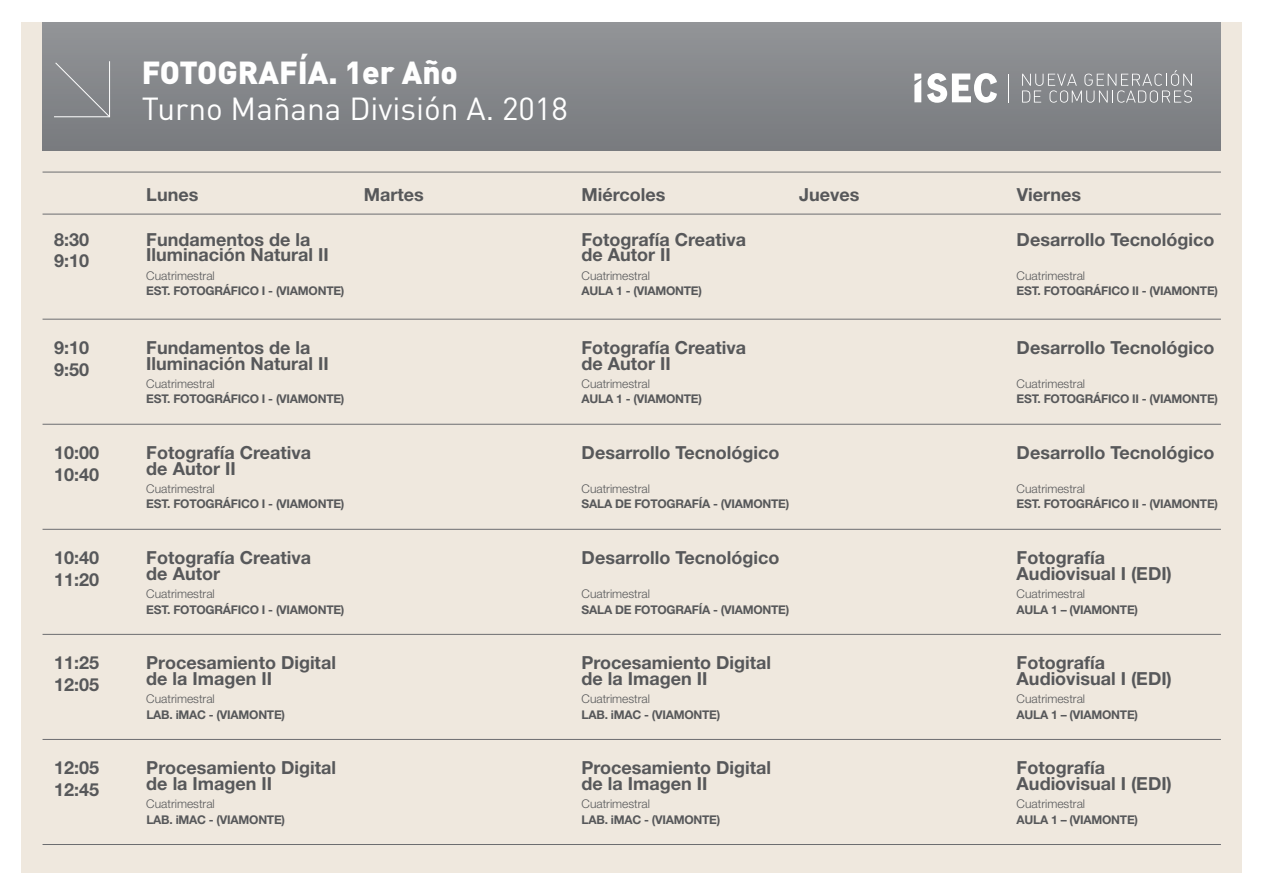
<style>
.page{position:relative;width:1265px;height:895px;background:#fff}
.page>*{position:absolute;margin:0;border:0;box-sizing:border-box;transform-origin:0 0}
.t1{font:31.5px "DIN Pro";color:#fff}
.t2{font:900 31.5px "DIN Pro";color:#fff}
.t3{font:700 18px/15.6px "Helvetica Neue LT Std";color:#57585a}
.t4{font:700 12px "Helvetica Neue LT Std";letter-spacing:-.02em;color:#57585a}
.t5{font:300 12px "Helvetica Neue LT Std";color:#57585a}
</style>
<div class="page">
<div style="left:21px;top:22px;width:1221px;height:850px;background:#efe8de"></div>
<div style="left:43px;top:22px;width:1177px;height:129px;background:#85878a"></div>
<svg style="left:1022px;top:70px;width:169px;height:33px"></svg>
<svg style="left:927px;top:73px;width:70px;height:30px"></svg>
<svg style="left:914px;top:74px;width:7px;height:28px"></svg>
<hr style="left:43px;top:172px;width:1177px;height:1px;background:#6c6d70">
<hr style="left:43px;top:214px;width:1177px;height:1px;background:#6c6d70">
<hr style="left:43px;top:319px;width:1177px;height:1px;background:#6c6d70">
<hr style="left:43px;top:424px;width:1177px;height:1px;background:#6c6d70">
<hr style="left:43px;top:529px;width:1177px;height:1px;background:#6c6d70">
<hr style="left:43px;top:634px;width:1177px;height:1px;background:#6c6d70">
<hr style="left:43px;top:739px;width:1177px;height:1px;background:#6c6d70">
<hr style="left:43px;top:844px;width:1177px;height:1px;background:#6c6d70">
<svg style="left:54px;top:61px;width:57px;height:57px"></svg>
<h1 class="t2" style="left:142px;top:51px;width:317px">FOTOGRAFÍA. 1er Año</h1>
<h1 class="t1" style="left:142px;top:87px;width:427px">Turno Mañana División A. 2018</h1>
<p class="t3" style="left:146px;top:186px;width:54px">Lunes</p>
<p class="t3" style="left:364px;top:186px;width:61px">Martes</p>
<p class="t3" style="left:581px;top:186px;width:85px">Miércoles</p>
<p class="t3" style="left:799px;top:186px;width:62px">Jueves</p>
<p class="t3" style="left:1016px;top:186px;width:66px">Viernes</p>
<p class="t3" style="left:54px;top:228px;width:37px;line-height:21.6px">8:30<br>9:10</p>
<p class="t3" style="left:146px;top:231px;width:184px">Fundamentos de la<br>Iluminación Natural II</p>
<p class="t5" style="left:146px;top:268px;width:70px">Cuatrimestral</p>
<p class="t4" style="left:146px;top:283px;width:200px">EST. FOTOGRÁFICO I - (VIAMONTE)</p>
<p class="t3" style="left:581px;top:231px;width:166px">Fotografía Creativa de Autor II</p>
<p class="t5" style="left:581px;top:268px;width:70px">Cuatrimestral</p>
<p class="t4" style="left:581px;top:283px;width:122px">AULA 1 - (VIAMONTE)</p>
<p class="t3" style="left:1016px;top:231px;width:199px">Desarrollo Tecnológico</p>
<p class="t5" style="left:1016px;top:268px;width:70px">Cuatrimestral</p>
<p class="t4" style="left:1016px;top:283px;width:203px">EST. FOTOGRÁFICO II - (VIAMONTE)</p>
<p class="t3" style="left:54px;top:336px;width:37px;line-height:21.6px">9:10<br>9:50</p>
<p class="t3" style="left:146px;top:339px;width:184px">Fundamentos de la<br>Iluminación Natural II</p>
<p class="t5" style="left:146px;top:376px;width:70px">Cuatrimestral</p>
<p class="t4" style="left:146px;top:391px;width:200px">EST. FOTOGRÁFICO I - (VIAMONTE)</p>
<p class="t3" style="left:581px;top:339px;width:166px">Fotografía Creativa de Autor II</p>
<p class="t5" style="left:581px;top:376px;width:70px">Cuatrimestral</p>
<p class="t4" style="left:581px;top:391px;width:122px">AULA 1 - (VIAMONTE)</p>
<p class="t3" style="left:1016px;top:339px;width:199px">Desarrollo Tecnológico</p>
<p class="t5" style="left:1016px;top:376px;width:70px">Cuatrimestral</p>
<p class="t4" style="left:1016px;top:391px;width:203px">EST. FOTOGRÁFICO II - (VIAMONTE)</p>
<p class="t3" style="left:54px;top:441px;width:47px;line-height:21.6px">10:00<br>10:40</p>
<p class="t3" style="left:146px;top:444px;width:166px">Fotografía Creativa de Autor II</p>
<p class="t5" style="left:146px;top:481px;width:70px">Cuatrimestral</p>
<p class="t4" style="left:146px;top:496px;width:200px">EST. FOTOGRÁFICO I - (VIAMONTE)</p>
<p class="t3" style="left:581px;top:444px;width:199px">Desarrollo Tecnológico</p>
<p class="t5" style="left:581px;top:481px;width:70px">Cuatrimestral</p>
<p class="t4" style="left:581px;top:496px;width:209px">SALA DE FOTOGRAFÍA - (VIAMONTE)</p>
<p class="t3" style="left:1016px;top:444px;width:199px">Desarrollo Tecnológico</p>
<p class="t5" style="left:1016px;top:481px;width:70px">Cuatrimestral</p>
<p class="t4" style="left:1016px;top:496px;width:203px">EST. FOTOGRÁFICO II - (VIAMONTE)</p>
<p class="t3" style="left:54px;top:546px;width:47px;line-height:21.6px">10:40<br>11:20</p>
<p class="t3" style="left:146px;top:549px;width:166px">Fotografía Creativa de Autor</p>
<p class="t5" style="left:146px;top:586px;width:70px">Cuatrimestral</p>
<p class="t4" style="left:146px;top:601px;width:200px">EST. FOTOGRÁFICO I - (VIAMONTE)</p>
<p class="t3" style="left:581px;top:549px;width:199px">Desarrollo Tecnológico</p>
<p class="t5" style="left:581px;top:586px;width:70px">Cuatrimestral</p>
<p class="t4" style="left:581px;top:601px;width:209px">SALA DE FOTOGRAFÍA - (VIAMONTE)</p>
<p class="t3" style="left:1016px;top:549px;width:157px">Fotografía<br>Audiovisual I (EDI)</p>
<p class="t5" style="left:1016px;top:586px;width:70px">Cuatrimestral</p>
<p class="t4" style="left:1016px;top:601px;width:123px">AULA 1 – (VIAMONTE)</p>
<p class="t3" style="left:54px;top:651px;width:47px;line-height:21.6px">11:25<br>12:05</p>
<p class="t3" style="left:146px;top:654px;width:191px">Procesamiento Digital de la Imagen II</p>
<p class="t5" style="left:146px;top:691px;width:70px">Cuatrimestral</p>
<p class="t4" style="left:146px;top:706px;width:140px">LAB. iMAC - (VIAMONTE)</p>
<p class="t3" style="left:581px;top:654px;width:191px">Procesamiento Digital de la Imagen II</p>
<p class="t5" style="left:581px;top:691px;width:70px">Cuatrimestral</p>
<p class="t4" style="left:581px;top:706px;width:140px">LAB. iMAC - (VIAMONTE)</p>
<p class="t3" style="left:1016px;top:654px;width:157px">Fotografía<br>Audiovisual I (EDI)</p>
<p class="t5" style="left:1016px;top:691px;width:70px">Cuatrimestral</p>
<p class="t4" style="left:1016px;top:706px;width:123px">AULA 1 – (VIAMONTE)</p>
<p class="t3" style="left:54px;top:756px;width:47px;line-height:21.6px">12:05<br>12:45</p>
<p class="t3" style="left:146px;top:759px;width:191px">Procesamiento Digital de la Imagen II</p>
<p class="t5" style="left:146px;top:796px;width:70px">Cuatrimestral</p>
<p class="t4" style="left:146px;top:811px;width:140px">LAB. iMAC - (VIAMONTE)</p>
<p class="t3" style="left:581px;top:759px;width:191px">Procesamiento Digital de la Imagen II</p>
<p class="t5" style="left:581px;top:796px;width:70px">Cuatrimestral</p>
<p class="t4" style="left:581px;top:811px;width:140px">LAB. iMAC - (VIAMONTE)</p>
<p class="t3" style="left:1016px;top:759px;width:157px">Fotografía<br>Audiovisual I (EDI)</p>
<p class="t5" style="left:1016px;top:796px;width:70px">Cuatrimestral</p>
<p class="t4" style="left:1016px;top:811px;width:123px">AULA 1 – (VIAMONTE)</p>
</div>
